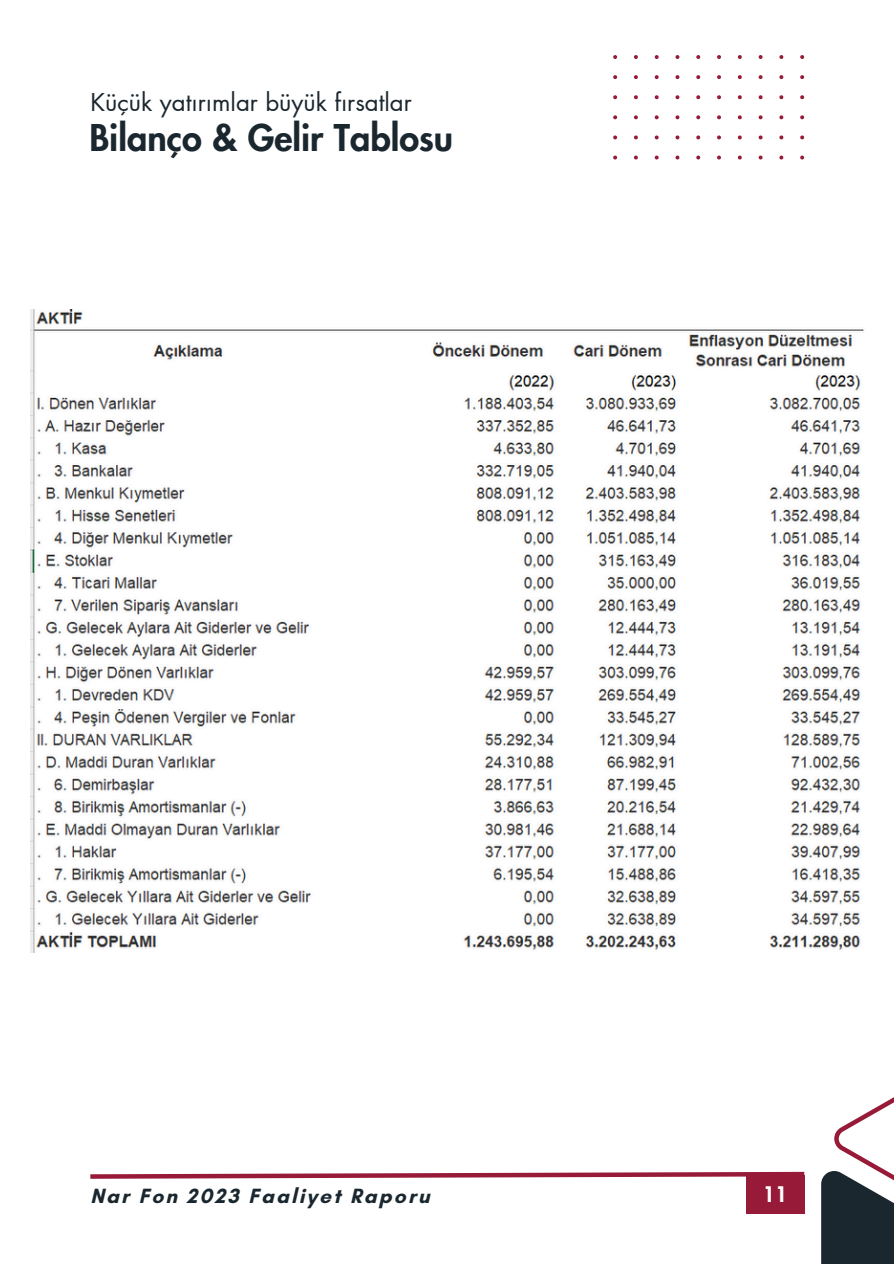
<style>
.page{position:relative;width:894px;height:1264px;background:#fff}
.page>*{position:absolute;margin:0;border:0;box-sizing:border-box;transform-origin:0 0}
.t1{font:800 36px "Futura LT Pro";color:#1b272f}
.t2{font:24px "Futura LT Pro";color:#1b272f}
.t3{font:700 21px "Glacial Indifference";letter-spacing:.1em;color:#1b272f}
.t4{font:800 21px "Futura LT Pro";color:#fff}
</style>
<div class="page">
<svg style="left:613px;top:55px;width:190px;height:104px"></svg>
<div style="left:820px;top:1170px;width:73px;height:93px;background:#1b272f"></div>
<svg style="left:90px;top:1171px;width:715px;height:9px"></svg>
<div style="left:745px;top:1175px;width:59px;height:38px;background:#971a38"></div>
<svg style="left:834px;top:1097px;width:59px;height:106px"></svg>
<img style="left:30px;top:310px;width:834px;height:642px">
<p class="t2" style="left:90px;top:91px;width:323px">Küçük yatırımlar büyük fırsatlar</p>
<h1 class="t1" style="left:89px;top:121px;width:365px">Bilanço &amp; Gelir Tablosu</h1>
<p class="t3" style="left:90px;top:1182px;width:341px">Nar Fon 2023 Faaliyet Raporu</p>
<p class="t4" style="left:762px;top:1184px;width:26px">11</p>
</div>
